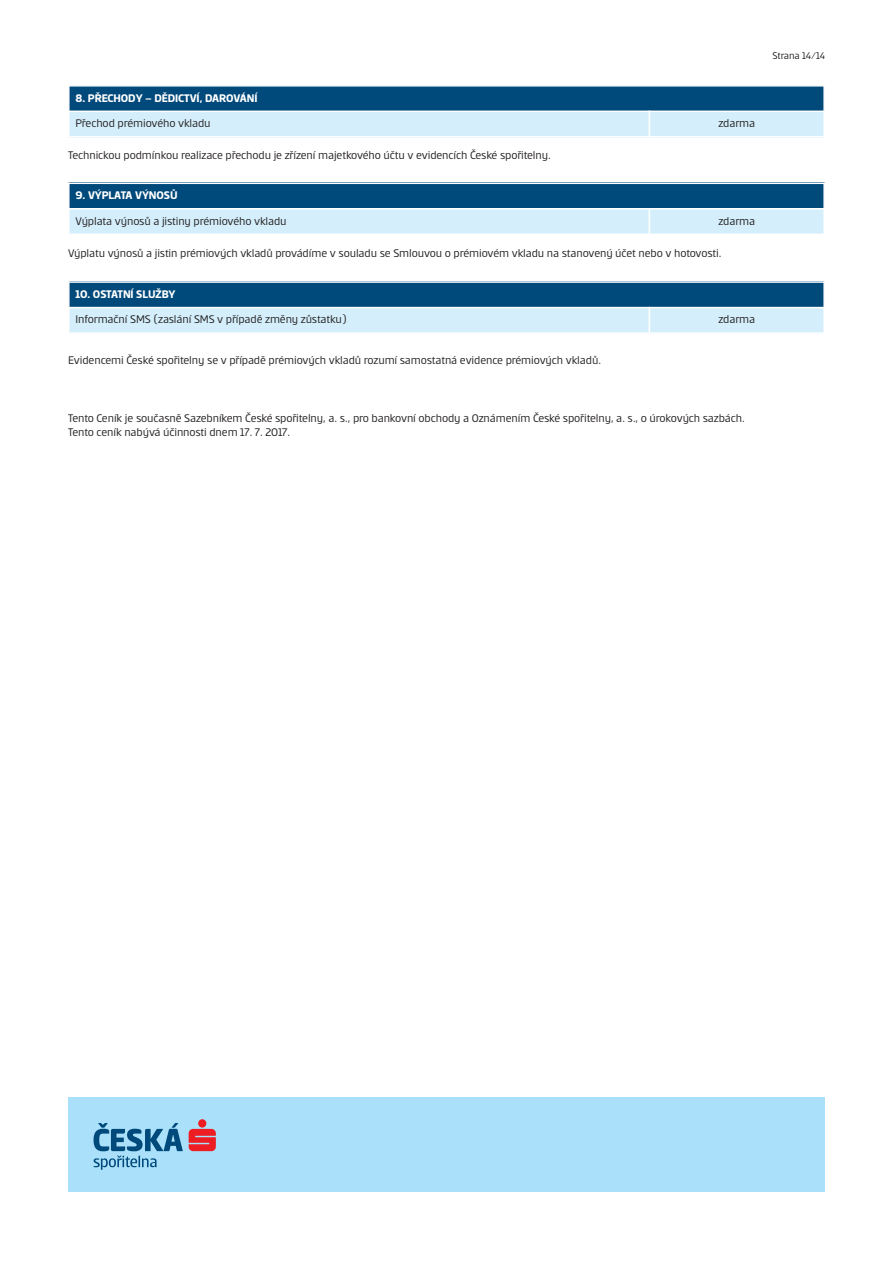
<style>
.page{position:relative;width:893px;height:1263px;background:#fff}
.page>*{position:absolute;margin:0;border:0;box-sizing:border-box;transform-origin:0 0}
.t1{font:12px/14.4px "Erste";letter-spacing:-.01em;color:#231f20}
.t2{font:700 12px "Erste";letter-spacing:-.01em;color:#fff}
.t3{font:10.5px "Erste";letter-spacing:-.02em;color:#231f20}
</style>
<div class="page">
<div style="left:68px;top:1097px;width:757px;height:95px;background:#aae0f9"></div>
<svg style="left:189px;top:1119px;width:27px;height:32px"></svg>
<svg style="left:94px;top:1123px;width:89px;height:47px"></svg>
<div style="left:68px;top:183px;width:756px;height:26px;background:#00497b"></div>
<div style="left:68px;top:209px;width:581px;height:26px;background:#d4effb"></div>
<div style="left:649px;top:209px;width:176px;height:26px;background:#d4effb"></div>
<hr style="left:68px;top:183px;width:2px;height:52px;background:#fff">
<svg style="left:649px;top:210px;width:1px;height:24px"></svg>
<hr style="left:823px;top:183px;width:2px;height:52px;background:#fff">
<hr style="left:68px;top:183px;width:757px;height:1px;background:#fff">
<hr style="left:68px;top:208px;width:757px;height:2px;background:#fff">
<hr style="left:68px;top:234px;width:757px;height:1px;background:#fff">
<div style="left:68px;top:85px;width:756px;height:26px;background:#00497b"></div>
<div style="left:68px;top:111px;width:581px;height:27px;background:#d4effb"></div>
<div style="left:649px;top:111px;width:176px;height:27px;background:#d4effb"></div>
<hr style="left:68px;top:85px;width:2px;height:53px;background:#fff">
<svg style="left:649px;top:112px;width:1px;height:24px"></svg>
<hr style="left:823px;top:85px;width:2px;height:53px;background:#fff">
<hr style="left:68px;top:85px;width:757px;height:2px;background:#fff">
<hr style="left:68px;top:111px;width:757px;height:1px;background:#fff">
<hr style="left:68px;top:136px;width:757px;height:2px;background:#fff">
<div style="left:68px;top:281px;width:756px;height:27px;background:#00497b"></div>
<div style="left:68px;top:308px;width:581px;height:26px;background:#d4effb"></div>
<div style="left:649px;top:308px;width:176px;height:26px;background:#d4effb"></div>
<hr style="left:68px;top:281px;width:2px;height:53px;background:#fff">
<svg style="left:649px;top:308px;width:1px;height:24px"></svg>
<hr style="left:823px;top:281px;width:2px;height:53px;background:#fff">
<hr style="left:68px;top:281px;width:757px;height:2px;background:#fff">
<hr style="left:68px;top:307px;width:757px;height:1px;background:#fff">
<hr style="left:68px;top:332px;width:757px;height:2px;background:#fff">
<p class="t2" style="left:76px;top:90px;width:183px">8. PŘECHODY – DĚDICTVÍ, DAROVÁNÍ</p>
<p class="t1" style="left:76px;top:116px;width:137px">Přechod prémiového vkladu</p>
<p class="t1" style="left:718px;top:116px;width:38px">zdarma</p>
<p class="t1" style="left:68px;top:148px;width:484px">Technickou podmínkou realizace přechodu je zřízení majetkového účtu v evidencích České spořitelny.</p>
<p class="t2" style="left:76px;top:188px;width:104px">9. VÝPLATA VÝNOSŮ</p>
<p class="t1" style="left:76px;top:213px;width:213px">Výplata výnosů a jistiny prémiového vkladu</p>
<p class="t1" style="left:718px;top:213px;width:38px">zdarma</p>
<p class="t1" style="left:68px;top:245px;width:655px">Výplatu výnosů a jistin prémiových vkladů provádíme v souladu se Smlouvou o prémiovém vkladu na stanovený účet nebo v hotovosti.</p>
<p class="t2" style="left:76px;top:287px;width:101px">10. OSTATNÍ SLUŽBY</p>
<p class="t1" style="left:76px;top:312px;width:273px">Informační SMS (zaslání SMS v případě změny zůstatku)</p>
<p class="t1" style="left:718px;top:312px;width:38px">zdarma</p>
<p class="t1" style="left:68px;top:353px;width:534px">Evidencemi České spořitelny se v případě prémiových vkladů rozumí samostatná evidence prémiových vkladů.</p>
<p class="t1" style="left:68px;top:410px;width:678px">Tento Ceník je současně Sazebníkem České spořitelny, a. s., pro bankovní obchody a Oznámením České spořitelny, a. s., o úrokových sazbách.<br>Tento ceník nabývá účinnosti dnem 17. 7. 2017.</p>
<p class="t3" style="left:772px;top:49px;width:54px">Strana 14/14</p>
</div>
